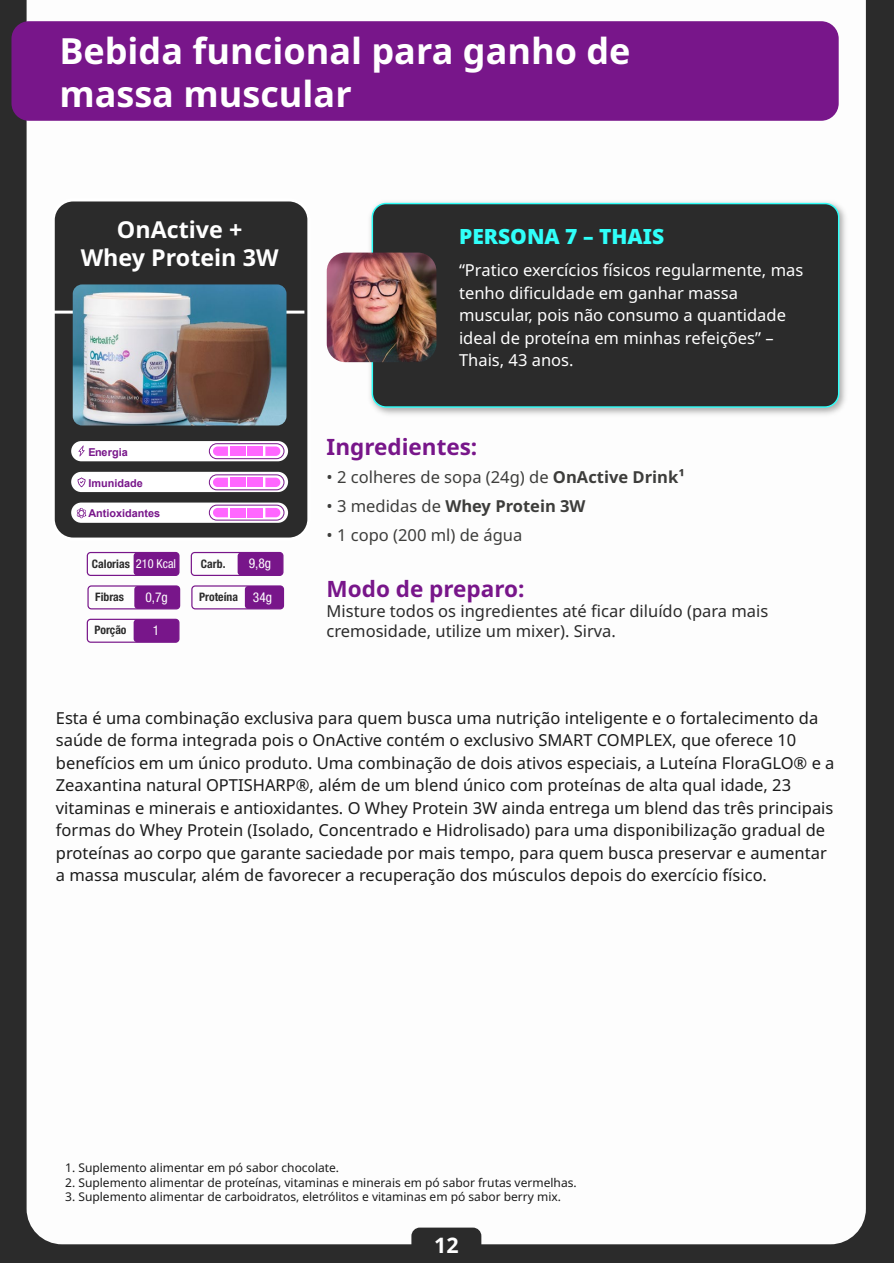
<style>
.page{position:relative;width:894px;height:1263px;background:#fff}
.page>*{position:absolute;margin:0;border:0;box-sizing:border-box;transform-origin:0 0}
.t1{font:700 36px/43.2px "Noto Sans";color:#fff}
.t2{font:700 23.25px/27.9px "Noto Sans";color:#fff;text-align:center}
.t3{font:700 22.5px "Noto Sans";color:#78168a}
.t4{font:700 21.45px "Noto Sans";color:#fff}
.t5{font:900 21px "Noto Sans";color:#30fff9}
.t6{font:16.5px/22.5px "Noto Sans";color:#1b1b1b}
.t7{font:16.5px/22.5px "Noto Sans";color:#fff}
.t8{font:16.5px/19.8px "Noto Sans";color:#2b2b2b}
.t9{font:16.5px "Noto Sans";color:#3d3d3b}
.t10{font:700 16.5px "Noto Sans";color:#3d3d3b}
.t11{font:condensed 13.5px "Helvetica Neue LT Std";color:#fff}
.t12{font:condensed 12.3px "Helvetica Neue LT Std";color:#fff}
.t13{font:12px "Noto Sans";color:#1b1b1b}
.t14{font:700 condensed 11.7px "Helvetica Neue LT Std";color:#2b2b2b}
.t15{font:700 10.8px "Arial";color:#78168a}
.s1{font-weight:400;font-size:13.5px;color:#fff}
.s2{font-weight:700}
.s3{font-weight:400}
</style>
<div class="page">
<div style="left:0;top:0;width:893px;height:1263px;background:#2b2b2b"></div>
<div style="left:27px;top:0;width:838px;height:1244px;background:#fdfdfd"></div>
<div style="left:411px;top:1227px;width:70px;height:34px;background:#2b2b2b;border-radius:8px"></div>
<img style="left:365px;top:197px;width:487px;height:225px">
<div style="left:372px;top:204px;width:466px;height:203px;background:#2b2b2b;border-radius:14px"></div>
<div style="left:371px;top:203px;width:468px;height:205px;border:1px solid #30fff9;border-radius:14px"></div>
<img style="left:326px;top:253px;width:110px;height:109px">
<div style="left:134px;top:586px;width:45px;height:23px;background:#78168a;border-radius:3px"></div>
<div style="left:87px;top:585px;width:93px;height:24px;border:1px solid #78168a;border-radius:3px"></div>
<div style="left:237px;top:552px;width:46px;height:23px;background:#78168a;border-radius:3px"></div>
<div style="left:191px;top:552px;width:92px;height:24px;border:1px solid #78168a;border-radius:3px"></div>
<div style="left:133px;top:552px;width:46px;height:23px;background:#78168a;border-radius:3px"></div>
<div style="left:87px;top:552px;width:92px;height:24px;border:1px solid #78168a;border-radius:3px"></div>
<div style="left:245px;top:586px;width:38px;height:23px;background:#78168a;border-radius:3px"></div>
<div style="left:191px;top:585px;width:93px;height:24px;border:1px solid #78168a;border-radius:3px"></div>
<div style="left:133px;top:619px;width:46px;height:23px;background:#78168a;border-radius:3px"></div>
<div style="left:87px;top:619px;width:92px;height:24px;border:1px solid #78168a;border-radius:3px"></div>
<div style="left:53px;top:200px;width:256px;height:339px;background:#2b2b2b;border-radius:20px"></div>
<div style="left:52px;top:198px;width:258px;height:343px;border:3px solid #fff;border-radius:20px"></div>
<hr style="left:53px;top:311px;width:251px;height:3px;background:#fff">
<img style="left:73px;top:284px;width:213px;height:141px">
<div style="left:71px;top:441px;width:217px;height:20px;background:#fff;border-radius:10px"></div>
<div style="left:209px;top:443px;width:75px;height:16px;border:1px solid #78168a;border-radius:7px"></div>
<svg style="left:78px;top:445px;width:7px;height:11px"></svg>
<svg style="left:213px;top:446px;width:15px;height:10px"></svg>
<svg style="left:265px;top:446px;width:15px;height:10px"></svg>
<div style="left:247px;top:446px;width:16px;height:10px;background:#f6f"></div>
<div style="left:230px;top:446px;width:16px;height:10px;background:#f6f"></div>
<div style="left:71px;top:502px;width:217px;height:21px;background:#fff;border-radius:10px"></div>
<div style="left:209px;top:505px;width:75px;height:15px;border:1px solid #78168a;border-radius:7px"></div>
<svg style="left:213px;top:508px;width:15px;height:9px"></svg>
<svg style="left:265px;top:508px;width:15px;height:9px"></svg>
<div style="left:247px;top:508px;width:16px;height:9px;background:#f6f"></div>
<div style="left:230px;top:508px;width:16px;height:9px;background:#f6f"></div>
<svg style="left:77px;top:508px;width:9px;height:10px"></svg>
<div style="left:71px;top:472px;width:217px;height:20px;background:#fff;border-radius:10px"></div>
<div style="left:209px;top:474px;width:75px;height:16px;border:1px solid #78168a;border-radius:7px"></div>
<svg style="left:77px;top:477px;width:8px;height:10px"></svg>
<svg style="left:213px;top:478px;width:15px;height:9px"></svg>
<svg style="left:265px;top:478px;width:15px;height:9px"></svg>
<div style="left:247px;top:478px;width:16px;height:9px;background:#f6f"></div>
<div style="left:230px;top:478px;width:16px;height:9px;background:#f6f"></div>
<div style="left:11px;top:21px;width:827px;height:100px;background:#78168a;border-radius:17px"></div>
<h1 class="t1" style="left:59px;top:29px;width:572px">Bebida funcional para ganho de massa muscular</h1>
<h2 class="t2" style="left:81px;top:216px;width:199px">OnActive +<br>Whey Protein 3W</h2>
<p class="t15" style="left:88px;top:444px;width:41px">Energia</p>
<p class="t15" style="left:88px;top:476px;width:56px">Imunidade</p>
<p class="t15" style="left:88px;top:506px;width:73px">Antioxidantes</p>
<p class="t12" style="left:136px;top:556px;width:42px">210 Kcal</p>
<p class="t11" style="left:248px;top:555px;width:24px">9,8g</p>
<p class="t11" style="left:145px;top:589px;width:24px">0,7g</p>
<p class="t14" style="left:199px;top:590px;width:74px">Proteína <span class="s1">34g</span></p>
<p class="t14" style="left:92px;top:556px;width:39px">Calorias</p>
<p class="t14" style="left:201px;top:556px;width:26px">Carb.</p>
<p class="t14" style="left:95px;top:590px;width:30px">Fibras</p>
<p class="t14" style="left:95px;top:623px;width:33px">Porção</p>
<p class="t11" style="left:153px;top:622px;width:8px">1</p>
<p class="t5" style="left:459px;top:224px;width:206px">PERSONA 7 – THAIS</p>
<p class="t7" style="left:459px;top:259px;width:345px">“Pratico exercícios físicos regularmente, mas tenho dificuldade em ganhar massa muscular, pois não consumo a quantidade ideal de proteína em minhas refeições” – Thais, 43 anos.</p>
<h3 class="t3" style="left:326px;top:434px;width:152px">Ingredientes:</h3>
<p class="t9" style="left:326px;top:468px;width:359px">• 2 colheres de sopa (24g) de <span class="s2">OnActive Drink¹</span></p>
<p class="t10" style="left:326px;top:497px;width:260px"><span class="s3">• 3 medidas de</span> Whey Protein 3W</p>
<p class="t9" style="left:326px;top:526px;width:197px">• 1 copo (200 ml) de água</p>
<h3 class="t3" style="left:326px;top:576px;width:199px">Modo de preparo:</h3>
<p class="t8" style="left:326px;top:601px;width:443px">Misture todos os ingredientes até ficar diluído (para mais cremosidade, utilize um mixer). Sirva.</p>
<p class="t6" style="left:56px;top:707px;width:779px">Esta é uma combinação exclusiva para quem busca uma nutrição inteligente e o fortalecimento da saúde de forma integrada pois o OnActive contém o exclusivo SMART COMPLEX, que oferece 10 benefícios em um único produto. Uma combinação de dois ativos especiais, a Luteína FloraGLO® e a Zeaxantina natural OPTISHARP®, além de um blend único com proteínas de alta qual idade, 23 vitaminas e minerais e antioxidantes. O Whey Protein 3W ainda entrega um blend das três principais formas do Whey Protein (Isolado, Concentrado e Hidrolisado) para uma disponibilização gradual de proteínas ao corpo que garante saciedade por mais tempo, para quem busca preservar e aumentar a massa muscular, além de favorecer a recuperação dos músculos depois do exercício físico.</p>
<p class="t13" style="left:65px;top:1161px;width:275px">1. Suplemento alimentar em pó sabor chocolate.</p>
<p class="t13" style="left:65px;top:1175px;width:512px">2. Suplemento alimentar de proteínas, vitaminas e minerais em pó sabor frutas vermelhas.</p>
<p class="t13" style="left:65px;top:1190px;width:497px">3. Suplemento alimentar de carboidratos, eletrólitos e vitaminas em pó sabor berry mix.</p>
<h3 class="t4" style="left:434px;top:1233px;width:26px">12</h3>
</div>
